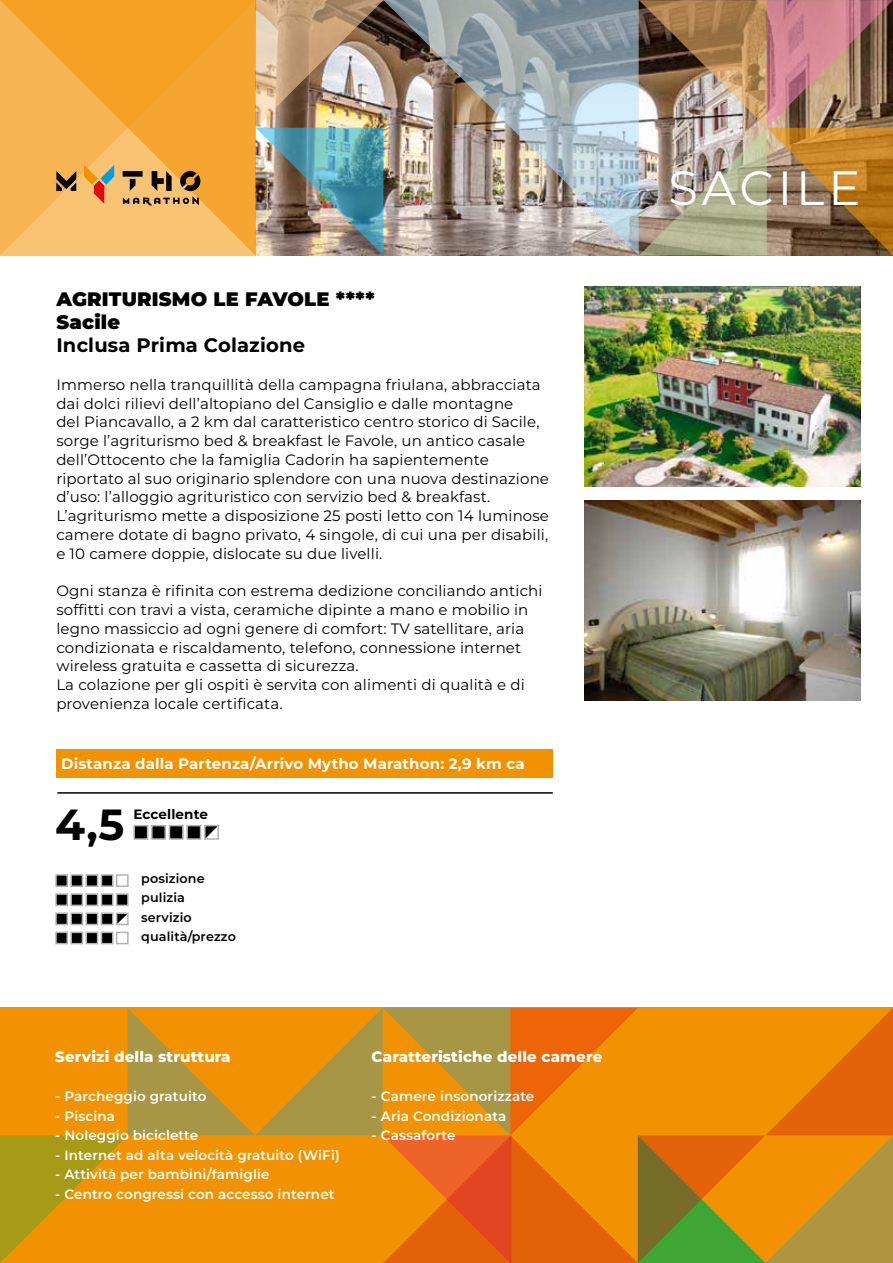
<style>
.page{position:relative;width:893px;height:1263px;background:#fff}
.page>*{position:absolute;margin:0;border:0;box-sizing:border-box;transform-origin:0 0}
.t1{font:48px "Montserrat";letter-spacing:.08em;color:#fff}
.t2{font:700 43.5px "Montserrat";color:#000}
.t3{font:900 19.5px/23.4px "Montserrat";letter-spacing:.01em;color:#000}
.t4{font:700 19.5px "Montserrat";letter-spacing:.01em;color:#000}
.t5{font:15px/18.8px "Montserrat";letter-spacing:.01em;color:#000}
.t6{font:700 15px "Montserrat";letter-spacing:.01em;color:#fff}
.t7{font:800 15px "Montserrat";letter-spacing:.01em;color:#fff}
.t8{font:600 13.5px "Montserrat";letter-spacing:.01em;color:#fff}
.t9{font:700 13.5px "Montserrat";letter-spacing:.01em;color:#000}
.t10{font:600 12.75px/19.5px "Montserrat";letter-spacing:.01em;color:#000}
</style>
<div class="page">
<svg style="left:0;top:1008px;width:893px;height:255px;background:#dd890e"></svg>
<img style="left:383px;top:0;width:256px;height:255px">
<img style="left:639px;top:0;width:254px;height:255px">
<img style="left:256px;top:0;width:127px;height:255px">
<img style="left:584px;top:287px;width:276px;height:200px">
<img style="left:584px;top:501px;width:276px;height:199px">
<div style="left:56px;top:749px;width:497px;height:29px;background:#f39200"></div>
<hr style="left:57px;top:792px;width:496px;height:2px;background:#000">
<div style="left:56px;top:932px;width:11px;height:12px;background:#000"></div>
<div style="left:55px;top:932px;width:13px;height:12px;border:2px solid #b3b2b2"></div>
<div style="left:71px;top:932px;width:11px;height:12px;background:#000"></div>
<div style="left:70px;top:932px;width:13px;height:12px;border:2px solid #b3b2b2"></div>
<div style="left:86px;top:932px;width:12px;height:12px;background:#000"></div>
<div style="left:86px;top:932px;width:12px;height:12px;border:2px solid #b3b2b2"></div>
<div style="left:101px;top:932px;width:12px;height:12px;background:#000"></div>
<div style="left:101px;top:932px;width:12px;height:12px;border:2px solid #b3b2b2"></div>
<div style="left:116px;top:932px;width:13px;height:12px;background:#fff;border:2px solid #b3b2b2"></div>
<div style="left:134px;top:826px;width:14px;height:13px;background:#000"></div>
<div style="left:133px;top:825px;width:15px;height:15px;border:2px solid #b3b2b2"></div>
<div style="left:152px;top:826px;width:13px;height:13px;background:#000"></div>
<div style="left:151px;top:825px;width:15px;height:15px;border:2px solid #b3b2b2"></div>
<div style="left:170px;top:826px;width:13px;height:13px;background:#000"></div>
<div style="left:169px;top:825px;width:15px;height:15px;border:2px solid #b3b2b2"></div>
<div style="left:187px;top:826px;width:14px;height:13px;background:#000"></div>
<div style="left:186px;top:825px;width:15px;height:15px;border:2px solid #b3b2b2"></div>
<svg style="left:207px;top:828px;width:9px;height:9px"></svg>
<div style="left:56px;top:894px;width:11px;height:11px;background:#000"></div>
<div style="left:55px;top:893px;width:13px;height:13px;border:2px solid #b3b2b2"></div>
<div style="left:71px;top:894px;width:11px;height:11px;background:#000"></div>
<div style="left:70px;top:893px;width:13px;height:13px;border:2px solid #b3b2b2"></div>
<div style="left:86px;top:894px;width:12px;height:11px;background:#000"></div>
<div style="left:86px;top:893px;width:12px;height:13px;border:2px solid #b3b2b2"></div>
<div style="left:101px;top:894px;width:12px;height:11px;background:#000"></div>
<div style="left:101px;top:893px;width:12px;height:13px;border:2px solid #b3b2b2"></div>
<div style="left:117px;top:894px;width:11px;height:11px;background:#000"></div>
<div style="left:116px;top:893px;width:13px;height:13px;border:2px solid #b3b2b2"></div>
<div style="left:56px;top:913px;width:11px;height:11px;background:#000"></div>
<div style="left:55px;top:912px;width:13px;height:13px;border:2px solid #b3b2b2"></div>
<div style="left:71px;top:913px;width:11px;height:11px;background:#000"></div>
<div style="left:70px;top:912px;width:13px;height:13px;border:2px solid #b3b2b2"></div>
<div style="left:86px;top:913px;width:12px;height:11px;background:#000"></div>
<div style="left:86px;top:912px;width:12px;height:13px;border:2px solid #b3b2b2"></div>
<div style="left:101px;top:913px;width:12px;height:11px;background:#000"></div>
<div style="left:101px;top:912px;width:12px;height:13px;border:2px solid #b3b2b2"></div>
<svg style="left:119px;top:915px;width:7px;height:7px"></svg>
<div style="left:116px;top:912px;width:13px;height:13px;border:2px solid #b3b2b2"></div>
<div style="left:204px;top:825px;width:15px;height:15px;border:2px solid #b3b2b2"></div>
<div style="left:56px;top:875px;width:11px;height:11px;background:#000"></div>
<div style="left:55px;top:874px;width:13px;height:13px;border:2px solid #b3b2b2"></div>
<div style="left:71px;top:875px;width:11px;height:11px;background:#000"></div>
<div style="left:70px;top:874px;width:13px;height:13px;border:2px solid #b3b2b2"></div>
<div style="left:86px;top:875px;width:12px;height:11px;background:#000"></div>
<div style="left:86px;top:874px;width:12px;height:13px;border:2px solid #b3b2b2"></div>
<div style="left:101px;top:875px;width:12px;height:11px;background:#000"></div>
<div style="left:101px;top:874px;width:12px;height:13px;border:2px solid #b3b2b2"></div>
<div style="left:116px;top:874px;width:13px;height:13px;border:2px solid #b3b2b2"></div>
<svg style="left:0;top:0;width:255px;height:255px;background:#f5ae44"></svg>
<svg style="left:84px;top:165px;width:30px;height:39px"></svg>
<svg style="left:56px;top:171px;width:20px;height:20px"></svg>
<svg style="left:123px;top:171px;width:77px;height:34px;background:#a68047"></svg>
<h3 class="t3" style="left:56px;top:286px;width:320px">AGRITURISMO LE FAVOLE ****<br>Sacile</h3>
<h3 class="t4" style="left:56px;top:333px;width:250px">Inclusa Prima Colazione</h3>
<p class="t5" style="left:56px;top:375px;width:494px">Immerso nella tranquillità della campagna friulana, abbracciata dai dolci rilievi dell’altopiano del Cansiglio e dalle montagne<br>del Piancavallo, a 2 km dal caratteristico centro storico di Sacile, sorge l’agriturismo bed &amp; breakfast le Favole, un antico casale dell’Ottocento che la famiglia Cadorin ha sapientemente riportato al suo originario splendore con una nuova destinazione d’uso: l’alloggio agrituristico con servizio bed &amp; breakfast.<br>L’agriturismo mette a disposizione 25 posti letto con 14 luminose camere dotate di bagno privato, 4 singole, di cui una per disabili, e 10 camere doppie, dislocate su due livelli.</p>
<p class="t5" style="left:56px;top:581px;width:488px">Ogni stanza è rifinita con estrema dedizione conciliando antichi soffitti con travi a vista, ceramiche dipinte a mano e mobilio in legno massiccio ad ogni genere di comfort: TV satellitare, aria condizionata e riscaldamento, telefono, connessione internet wireless gratuita e cassetta di sicurezza.<br>La colazione per gli ospiti è servita con alimenti di qualità e di provenienza locale certificata.</p>
<p class="t6" style="left:61px;top:754px;width:465px">Distanza dalla Partenza/Arrivo Mytho Marathon: 2,9 km ca</p>
<h2 class="t2" style="left:55px;top:796px;width:70px">4,5</h2>
<p class="t9" style="left:133px;top:805px;width:76px">Eccellente</p>
<p class="t10" style="left:141px;top:868px;width:96px">posizione pulizia servizio qualità/prezzo</p>
<p class="t7" style="left:55px;top:1047px;width:177px">Servizi della struttura</p>
<p class="t8" style="left:55px;top:1087px;width:153px">- Parcheggio gratuito</p>
<p class="t8" style="left:55px;top:1107px;width:61px">- Piscina</p>
<p class="t8" style="left:55px;top:1126px;width:144px">- Noleggio biciclette</p>
<p class="t8" style="left:55px;top:1146px;width:286px">- Internet ad alta velocità gratuito (WiFi)</p>
<p class="t8" style="left:55px;top:1165px;width:216px">- Attività per bambini/famiglie</p>
<p class="t8" style="left:55px;top:1185px;width:281px">- Centro congressi con accesso internet</p>
<p class="t7" style="left:372px;top:1047px;width:232px">Caratteristiche delle camere</p>
<p class="t8" style="left:372px;top:1087px;width:164px">- Camere insonorizzate</p>
<p class="t8" style="left:372px;top:1107px;width:136px">- Aria Condizionata</p>
<p class="t8" style="left:372px;top:1126px;width:85px">- Cassaforte</p>
<h1 class="t1" style="left:668px;top:156px;width:194px">SACILE</h1>
</div>
